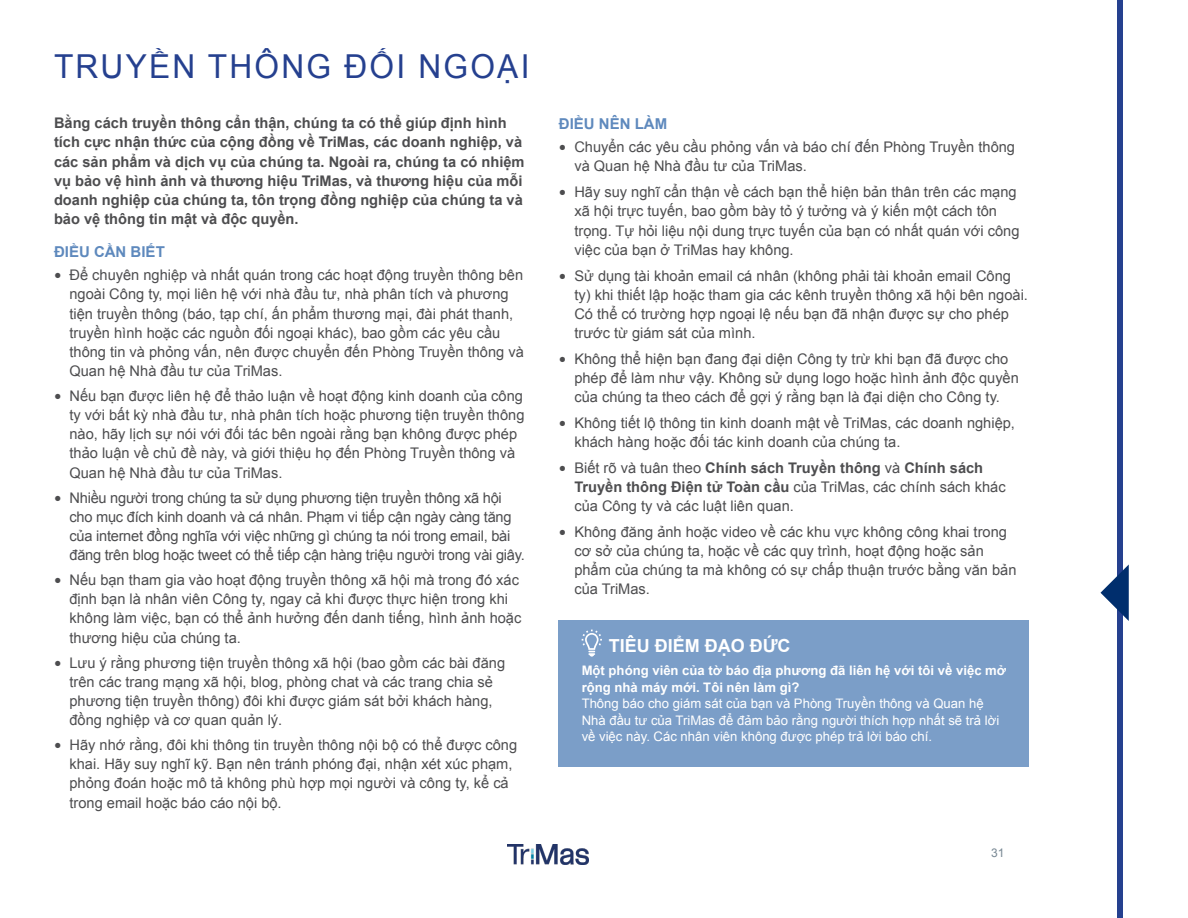
<style>
.page{position:relative;width:1188px;height:918px;background:#fff}
.page>*{position:absolute;margin:0;border:0;box-sizing:border-box;transform-origin:0 0}
.t1{font:33px "Arial";letter-spacing:.07em;color:#25408f;scale:.96 1}
.t2{font:700 18px "Arial";color:#fff}
.t3{font:700 15px "Arial";color:#5e89bd}
.t4{font:14.7px/19.2px "Arial";color:#4d4d4f}
.t5{font:700 14.7px/19.2px "Arial";color:#4d4d4f}
.t6{font:13.2px/16.5px "Arial";color:#fff}
.t7{font:700 13.2px/16.5px "Arial";color:#fff}
.t8{font:12px "Arial";color:#778793}
.s1{font-size:21px}
.s2{font-weight:700}
</style>
<div class="page">
<div style="left:1118px;top:0;width:5px;height:918px;background:#25408f"></div>
<img style="left:507px;top:844px;width:82px;height:21px">
<div style="left:558px;top:620px;width:471px;height:147px;background:#7b9ec8"></div>
<svg style="left:582px;top:630px;width:20px;height:27px"></svg>
<svg style="left:1101px;top:564px;width:28px;height:57px"></svg>
<h1 class="t1" style="left:54px;top:45px;width:497px">TRUYỀN THÔNG ĐỐI NGOẠI</h1>
<p class="t5" style="left:54px;top:114px;width:472px">Bằng cách truyền thông cẩn thận, chúng ta có thể giúp định hình tích cực nhận thức của cộng đồng về TriMas, các doanh nghiệp, và các sản phẩm và dịch vụ của chúng ta. Ngoài ra, chúng ta có nhiệm vụ bảo vệ hình ảnh và thương hiệu TriMas, và thương hiệu của mỗi doanh nghiệp của chúng ta, tôn trọng đồng nghiệp của chúng ta và bảo vệ thông tin mật và độc quyền.</p>
<p class="t3" style="left:54px;top:241px;width:112px">ĐIỀU CẦN BIẾT</p>
<p class="t4" style="left:69px;top:266px;width:456px;text-indent:-15px"><span class="s1">•</span> Để chuyên nghiệp và nhất quán trong các hoạt động truyền thông bên ngoài Công ty, mọi liên hệ với nhà đầu tư, nhà phân tích và phương tiện truyền thông (báo, tạp chí, ấn phẩm thương mại, đài phát thanh, truyền hình hoặc các nguồn đối ngoại khác), bao gồm các yêu cầu thông tin và phỏng vấn, nên được chuyển đến Phòng Truyền thông và Quan hệ Nhà đầu tư của TriMas.</p>
<p class="t4" style="left:69px;top:386px;width:457px;text-indent:-15px"><span class="s1">•</span> Nếu bạn được liên hệ để thảo luận về hoạt động kinh doanh của công ty với bất kỳ nhà đầu tư, nhà phân tích hoặc phương tiện truyền thông nào, hãy lịch sự nói với đối tác bên ngoài rằng bạn không được phép thảo luận về chủ đề này, và giới thiệu họ đến Phòng Truyền thông và Quan hệ Nhà đầu tư của TriMas.</p>
<p class="t4" style="left:69px;top:488px;width:457px;text-indent:-15px"><span class="s1">•</span> Nhiều người trong chúng ta sử dụng phương tiện truyền thông xã hội cho mục đích kinh doanh và cá nhân. Phạm vi tiếp cận ngày càng tăng của internet đồng nghĩa với việc những gì chúng ta nói trong email, bài đăng trên blog hoặc tweet có thể tiếp cận hàng triệu người trong vài giây.</p>
<p class="t4" style="left:69px;top:571px;width:453px;text-indent:-15px"><span class="s1">•</span> Nếu bạn tham gia vào hoạt động truyền thông xã hội mà trong đó xác định bạn là nhân viên Công ty, ngay cả khi được thực hiện trong khi không làm việc, bạn có thể ảnh hưởng đến danh tiếng, hình ảnh hoặc thương hiệu của chúng ta.</p>
<p class="t4" style="left:69px;top:653px;width:437px;text-indent:-15px"><span class="s1">•</span> Lưu ý rằng phương tiện truyền thông xã hội (bao gồm các bài đăng trên các trang mạng xã hội, blog, phòng chat và các trang chia sẻ phương tiện truyền thông) đôi khi được giám sát bởi khách hàng, đồng nghiệp và cơ quan quản lý.</p>
<p class="t4" style="left:69px;top:736px;width:449px;text-indent:-15px"><span class="s1">•</span> Hãy nhớ rằng, đôi khi thông tin truyền thông nội bộ có thể được công khai. Hãy suy nghĩ kỹ. Bạn nên tránh phóng đại, nhận xét xúc phạm, phỏng đoán hoặc mô tả không phù hợp mọi người và công ty, kể cả trong email hoặc báo cáo nội bộ.</p>
<p class="t3" style="left:559px;top:113px;width:110px">ĐIỀU NÊN LÀM</p>
<p class="t4" style="left:574px;top:138px;width:442px;text-indent:-15px"><span class="s1">•</span> Chuyển các yêu cầu phỏng vấn và báo chí đến Phòng Truyền thông và Quan hệ Nhà đầu tư của TriMas.</p>
<p class="t4" style="left:574px;top:183px;width:447px;text-indent:-15px"><span class="s1">•</span> Hãy suy nghĩ cẩn thận về cách bạn thể hiện bản thân trên các mạng xã hội trực tuyến, bao gồm bày tỏ ý tưởng và ý kiến một cách tôn trọng. Tự hỏi liệu nội dung trực tuyến của bạn có nhất quán với công việc của bạn ở TriMas hay không.</p>
<p class="t4" style="left:574px;top:266px;width:455px;text-indent:-15px"><span class="s1">•</span> Sử dụng tài khoản email cá nhân (không phải tài khoản email Công ty) khi thiết lập hoặc tham gia các kênh truyền thông xã hội bên ngoài.<br>Có thể có trường hợp ngoại lệ nếu bạn đã nhận được sự cho phép trước từ giám sát của mình.</p>
<p class="t4" style="left:574px;top:349px;width:446px;text-indent:-15px"><span class="s1">•</span> Không thể hiện bạn đang đại diện Công ty trừ khi bạn đã được cho phép để làm như vậy. Không sử dụng logo hoặc hình ảnh độc quyền của chúng ta theo cách để gợi ý rằng bạn là đại diện cho Công ty.</p>
<p class="t4" style="left:574px;top:413px;width:442px;text-indent:-15px"><span class="s1">•</span> Không tiết lộ thông tin kinh doanh mật về TriMas, các doanh nghiệp, khách hàng hoặc đối tác kinh doanh của chúng ta.</p>
<p class="t4" style="left:574px;top:458px;width:433px;text-indent:-15px"><span class="s1">•</span> Biết rõ và tuân theo <span class="s2">Chính sách Truyền thông</span> và <span class="s2">Chính sách<br>Truyền thông Điện tử Toàn cầu</span> của TriMas, các chính sách khác của Công ty và các luật liên quan.</p>
<p class="t4" style="left:574px;top:522px;width:444px;text-indent:-15px"><span class="s1">•</span> Không đăng ảnh hoặc video về các khu vực không công khai trong cơ sở của chúng ta, hoặc về các quy trình, hoạt động hoặc sản phẩm của chúng ta mà không có sự chấp thuận trước bằng văn bản của TriMas.</p>
<p class="t2" style="left:609px;top:634px;width:183px">TIÊU ĐIỂM ĐẠO ĐỨC</p>
<p class="t7" style="left:582px;top:663px;width:426px">Một phóng viên của tờ báo địa phương đã liên hệ với tôi về việc mở rộng nhà máy mới. Tôi nên làm gì?</p>
<p class="t6" style="left:582px;top:696px;width:419px">Thông báo cho giám sát của bạn và Phòng Truyền thông và Quan hệ<br>Nhà đầu tư của TriMas để đảm bảo rằng người thích hợp nhất sẽ trả lời về việc này. Các nhân viên không được phép trả lời báo chí.</p>
<p class="t8" style="left:991px;top:844px;width:15px">31</p>
</div>
